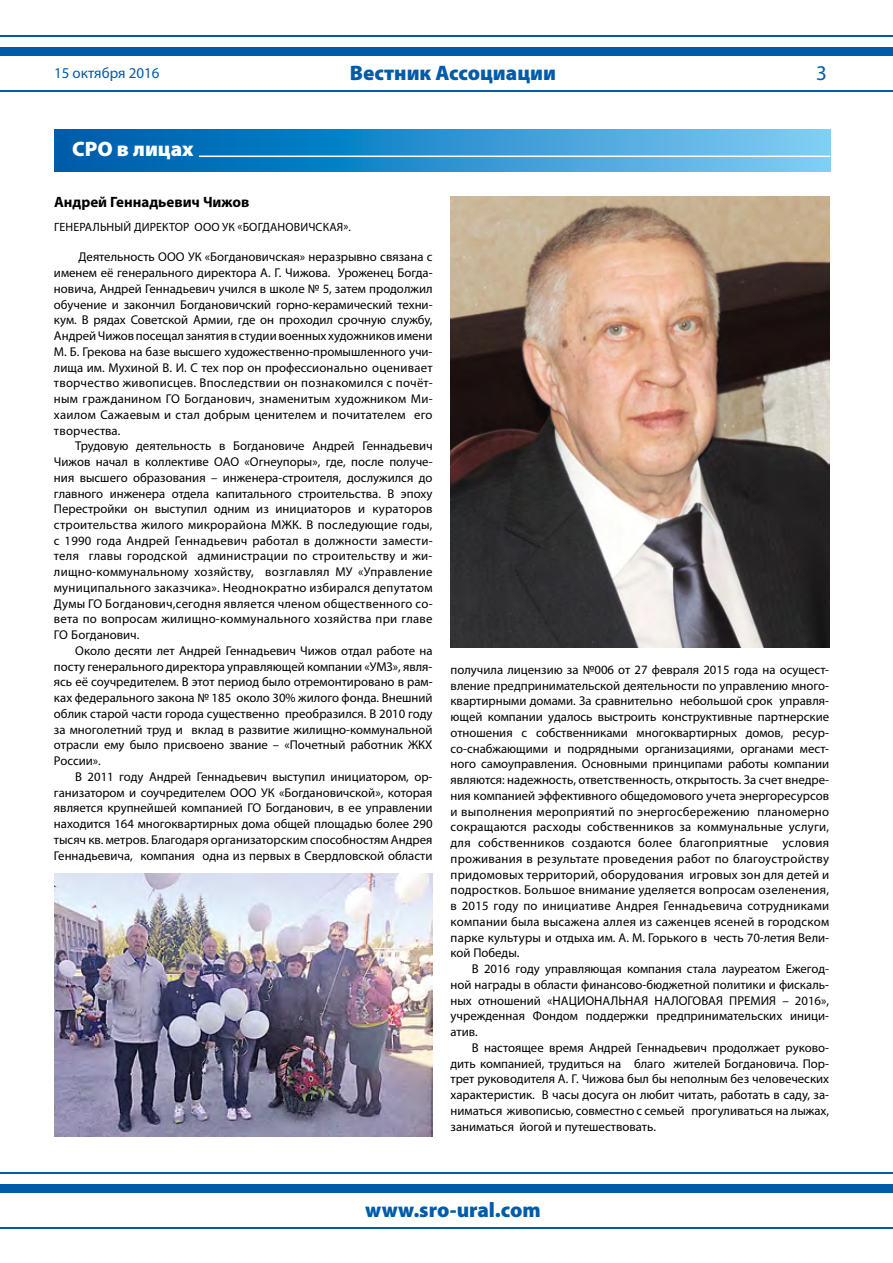
<style>
.page{position:relative;width:893px;height:1263px;background:#fff}
.page>*{position:absolute;margin:0;border:0;box-sizing:border-box;transform-origin:0 0}
.t1{font:900 21px "Myriad Pro";color:#005ba9}
.t2{font:900 21px "Myriad Pro";color:#fff}
.t3{font:21px "Myriad Pro";color:#005ba9}
.t4{font:700 15px "Myriad Pro";color:#000}
.t5{font:15px "Myriad Pro";color:#005ba9}
.t6{font:12.75px/15.8px "Myriad Pro";color:#000;text-align:justify}
.t7{font:12px "Myriad Pro";letter-spacing:.015em;color:#000}
</style>
<div class="page">
<svg style="left:54px;top:129px;width:776px;height:43px;background:#3192cf"></svg>
<hr style="left:199px;top:156px;width:631px;height:1px;background:#fff">
<div style="left:0;top:1184px;width:893px;height:8px;background:#005ba9"></div>
<hr style="left:0;top:1227px;width:893px;height:1px;background:#005ba9">
<hr style="left:0;top:1172px;width:893px;height:1px;background:#005ba9">
<div style="left:0;top:47px;width:893px;height:9px;background:#005ba9"></div>
<hr style="left:0;top:90px;width:893px;height:1px;background:#005ba9">
<hr style="left:0;top:35px;width:893px;height:1px;background:#005ba9">
<img style="left:54px;top:874px;width:379px;height:262px">
<img style="left:451px;top:196px;width:378px;height:451px">
<p class="t5" style="left:54px;top:64px;width:107px">15 октября 2016</p>
<h1 class="t1" style="left:350px;top:61px;width:208px">Вестник Ассоциации</h1>
<h1 class="t3" style="left:816px;top:60px;width:12px">3</h1>
<h1 class="t2" style="left:72px;top:137px;width:123px">СРО в лицах</h1>
<p class="t4" style="left:54px;top:192px;width:197px">Андрей Геннадьевич Чижов</p>
<p class="t7" style="left:54px;top:219px;width:150px">генеральный директор ООО</p>
<p class="t7" style="left:222px;top:219px;width:130px">УК «Богдановичская».</p>
<p class="t6" style="left:79px;top:249px;width:90px">Деятельность ООО</p>
<p class="t6" style="left:54px;top:249px;width:380px;text-indent:134px">УК «Богдановичская» неразрывно связана с именем её генерального директора А. Г. Чижова. Уроженец Богда&shy;новича, Андрей Геннадьевич учился в школе № 5, затем продолжил обучение и закончил Богдановичский горно-керамический техни&shy;кум. В рядах Советской Армии, где он проходил срочную службу, Андрей Чижов посещал занятия в студии военных художников имени М. Б. Грекова на базе высшего художественно-промышленного учи&shy;лища им. Мухиной В. И. С тех пор он профессионально оценивает творчество живописцев. Впоследствии он познакомился с почёт&shy;ным гражданином ГО Богданович, знаменитым художником Ми&shy;хаилом Сажаевым и стал добрым ценителем и почитателем его творчества.</p>
<p class="t6" style="left:54px;top:438px;width:380px;text-indent:21px">Трудовую деятельность в Богдановиче Андрей Геннадьевич<br>Чижов начал в коллективе ОАО</p>
<p class="t6" style="left:54px;top:454px;width:380px;text-indent:191px">«Огнеупоры», где, после получе&shy;ния высшего образования – инженера-строителя, дослужился до главного инженера отдела капитального строительства. В эпоху Перестройки он выступил одним из инициаторов и кураторов строительства жилого микрорайона МЖК. В последующие годы, с 1990 года Андрей Геннадьевич работал в должности замести&shy;теля главы городской администрации по строительству и жи&shy;лищно-коммунальному хозяйству, возглавлял МУ «Управление муниципального заказчика». Неоднократно избирался депутатом Думы ГО Богданович,сегодня является членом общественного со&shy;вета по вопросам жилищно-коммунального хозяйства при главе ГО Богданович.</p>
<p class="t6" style="left:54px;top:643px;width:380px;text-align:left;text-indent:21px">Около десяти лет Андрей Геннадьевич Чижов отдал работе на посту генерального директора управляющей компании «УМЗ», явля&shy;ясь её соучредителем. В этот период было отремонтировано в рам&shy;ках федерального закона № 185 около 30% жилого фонда. Внешний облик старой части города существенно преобразился. В 2010 году за многолетний труд и вклад в развитие жилищно-коммунальной отрасли ему было присвоено звание – «Почетный работник ЖКХ России».</p>
<p class="t6" style="left:54px;top:769px;width:380px;text-indent:21px">В 2011 году Андрей Геннадьевич выступил инициатором, ор&shy;ганизатором и соучредителем ООО</p>
<p class="t6" style="left:54px;top:784px;width:380px;text-indent:207px">УК «Богдановичской», которая является крупнейшей компанией ГО Богданович, в ее управлении находится 164 многоквартирных дома общей площадью более 290 тысяч кв. метров. Благодаря организаторским способностям Андрея Геннадьевича, компания одна из первых в Свердловской области</p>
<p class="t6" style="left:450px;top:661px;width:380px">получила лицензию за №006 от 27 февраля 2015 года на осущест&shy;вление предпринимательской деятельности по управлению много&shy;квартирными домами. За сравнительно небольшой срок управля&shy;ющей компании удалось выстроить конструктивные партнерские отношения с собственниками многоквартирных домов, ресур&shy;со-снабжающими и подрядными организациями, органами мест&shy;ного самоуправления. Основными принципами работы компании являются: надежность, ответственность, открытость. За счет внедре&shy;ния компанией эффективного общедомового учета энергоресурсов и выполнения мероприятий по энергосбережению планомерно сокращаются расходы собственников за коммунальные услуги, для собственников создаются более благоприятные условия проживания в результате проведения работ по благоустройству придомовых территорий, оборудования игровых зон для детей и подростков. Большое внимание уделяется вопросам озеленения, в 2015 году по инициативе Андрея Геннадьевича сотрудниками компании была высажена аллея из саженцев ясеней в городском парке культуры и отдыха им. А. М. Горького в честь 70-летия Вели&shy;кой Победы.</p>
<p class="t6" style="left:450px;top:961px;width:380px;text-indent:21px">В 2016 году управляющая компания стала лауреатом Ежегод&shy;ной награды в области финансово-бюджетной политики и фискаль&shy;ных отношений «НАЦИОНАЛЬНАЯ</p>
<p class="t6" style="left:655px;top:992px;width:9px">НАЛОГОВАЯ</p>
<p class="t6" style="left:450px;top:992px;width:380px;text-indent:279px">ПРЕМИЯ – 2016», учрежденная Фондом поддержки предпринимательских иници&shy;атив.</p>
<p class="t6" style="left:450px;top:1039px;width:380px;text-indent:21px">В настоящее время Андрей Геннадьевич продолжает руково&shy;дить компанией, трудиться на благо жителей Богдановича. Пор&shy;трет руководителя А. Г. Чижова был бы неполным без человеческих характеристик. В часы досуга он любит читать, работать в саду, за&shy;ниматься живописью, совместно с семьей прогуливаться на лыжах, заниматься йогой и путешествовать.</p>
<h1 class="t1" style="left:365px;top:1197px;width:177px">www.sro-ural.com</h1>
</div>
